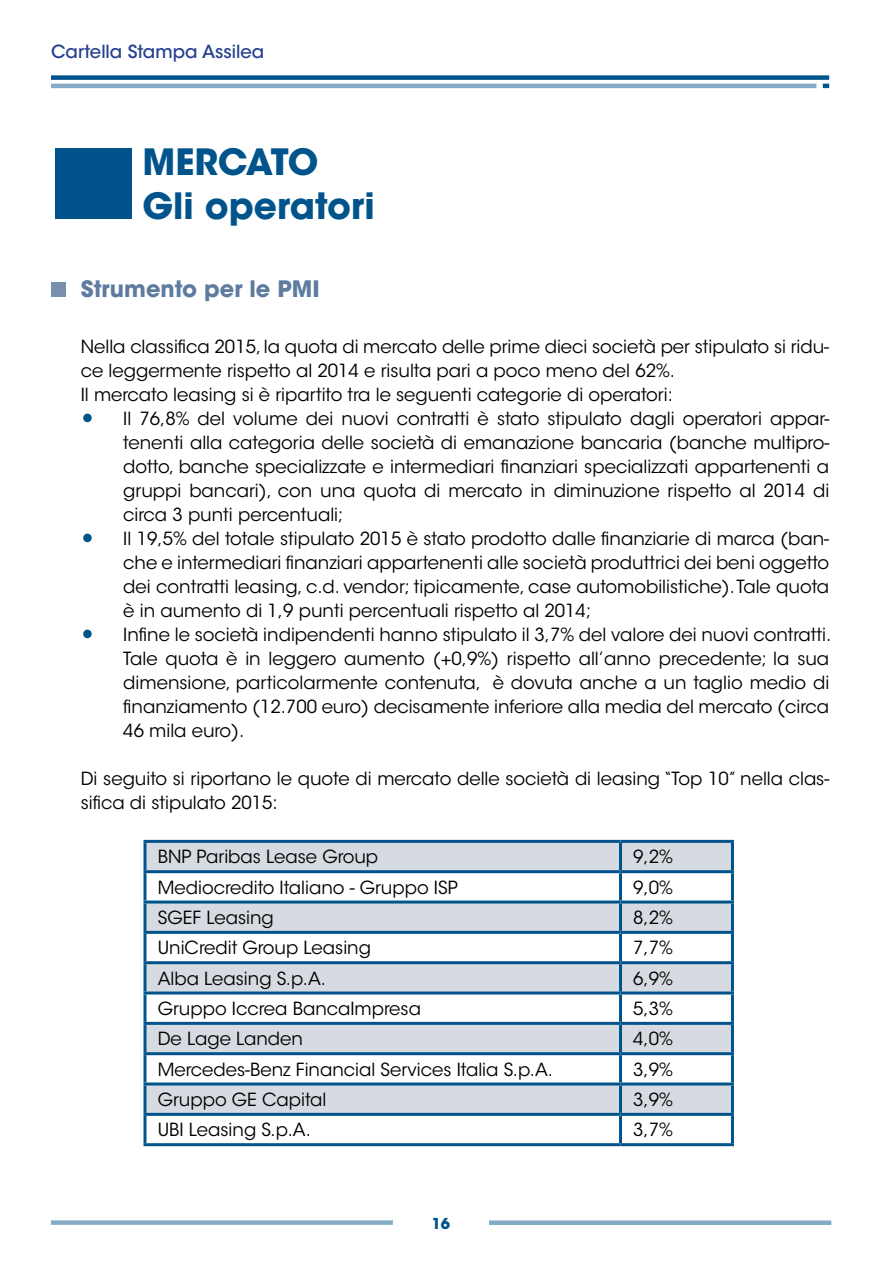
<style>
.page{position:relative;width:893px;height:1263px;background:#fff}
.page>*{position:absolute;margin:0;border:0;box-sizing:border-box;transform-origin:0 0}
.t1{font:700 36px/43.2px "ITC Avant Garde Std";color:#00548b}
.t2{font:700 22.5px "ITC Avant Garde Std";color:#5d7c9f}
.t3{font:18px/24px "ITC Avant Garde Std";color:#000}
.t4{font:500 18px "ITC Avant Garde Std";color:#25408f}
.t5{font:700 15px "ITC Avant Garde Std";color:#00548b}
.s1{font-weight:700;color:#00548b}
</style>
<div class="page">
<div style="left:51px;top:75px;width:778px;height:5px;background:#00548b"></div>
<hr style="left:51px;top:84px;width:765px;height:4px;background:#83abc6">
<svg style="left:823px;top:84px;width:6px;height:4px"></svg>
<div style="left:51px;top:1220px;width:342px;height:5px;background:#83abc6"></div>
<div style="left:489px;top:1220px;width:342px;height:5px;background:#83abc6"></div>
<div style="left:83px;top:414px;width:9px;height:8px;border:3px solid #00548b;border-radius:50%"></div>
<div style="left:83px;top:534px;width:9px;height:8px;border:3px solid #00548b;border-radius:50%"></div>
<div style="left:83px;top:630px;width:9px;height:8px;border:3px solid #00548b;border-radius:50%"></div>
<div style="left:51px;top:282px;width:15px;height:15px;background:#798fab"></div>
<div style="left:55px;top:149px;width:77px;height:70px;background:#00548b"></div>
<svg style="left:147px;top:843px;width:584px;height:270px;fill:#d6dbe2"></svg>
<hr style="left:144px;top:840px;width:476px;height:3px;background:#00548b">
<hr style="left:144px;top:843px;width:3px;height:27px;background:#00548b">
<hr style="left:620px;top:840px;width:114px;height:3px;background:#00548b">
<hr style="left:619px;top:843px;width:3px;height:27px;background:#00548b">
<hr style="left:731px;top:843px;width:3px;height:27px;background:#00548b">
<hr style="left:144px;top:870px;width:476px;height:3px;background:#00548b">
<hr style="left:144px;top:873px;width:3px;height:27px;background:#00548b">
<hr style="left:620px;top:870px;width:114px;height:3px;background:#00548b">
<hr style="left:619px;top:873px;width:3px;height:27px;background:#00548b">
<hr style="left:731px;top:873px;width:3px;height:27px;background:#00548b">
<hr style="left:144px;top:900px;width:476px;height:3px;background:#00548b">
<hr style="left:144px;top:903px;width:3px;height:28px;background:#00548b">
<hr style="left:620px;top:900px;width:114px;height:3px;background:#00548b">
<hr style="left:619px;top:903px;width:3px;height:28px;background:#00548b">
<hr style="left:731px;top:903px;width:3px;height:28px;background:#00548b">
<hr style="left:144px;top:931px;width:476px;height:3px;background:#00548b">
<hr style="left:144px;top:934px;width:3px;height:27px;background:#00548b">
<hr style="left:620px;top:931px;width:114px;height:3px;background:#00548b">
<hr style="left:619px;top:934px;width:3px;height:27px;background:#00548b">
<hr style="left:731px;top:934px;width:3px;height:27px;background:#00548b">
<hr style="left:144px;top:961px;width:476px;height:3px;background:#00548b">
<hr style="left:144px;top:964px;width:3px;height:27px;background:#00548b">
<hr style="left:620px;top:961px;width:114px;height:3px;background:#00548b">
<hr style="left:619px;top:964px;width:3px;height:27px;background:#00548b">
<hr style="left:731px;top:964px;width:3px;height:27px;background:#00548b">
<hr style="left:144px;top:991px;width:476px;height:3px;background:#00548b">
<hr style="left:144px;top:994px;width:3px;height:28px;background:#00548b">
<hr style="left:620px;top:991px;width:114px;height:3px;background:#00548b">
<hr style="left:619px;top:994px;width:3px;height:28px;background:#00548b">
<hr style="left:731px;top:994px;width:3px;height:28px;background:#00548b">
<hr style="left:144px;top:1022px;width:476px;height:3px;background:#00548b">
<hr style="left:144px;top:1025px;width:3px;height:27px;background:#00548b">
<hr style="left:620px;top:1022px;width:114px;height:3px;background:#00548b">
<hr style="left:619px;top:1025px;width:3px;height:27px;background:#00548b">
<hr style="left:731px;top:1025px;width:3px;height:27px;background:#00548b">
<hr style="left:144px;top:1052px;width:476px;height:3px;background:#00548b">
<hr style="left:144px;top:1055px;width:3px;height:27px;background:#00548b">
<hr style="left:620px;top:1052px;width:114px;height:3px;background:#00548b">
<hr style="left:619px;top:1055px;width:3px;height:27px;background:#00548b">
<hr style="left:731px;top:1055px;width:3px;height:27px;background:#00548b">
<hr style="left:144px;top:1082px;width:476px;height:3px;background:#00548b">
<hr style="left:144px;top:1085px;width:3px;height:28px;background:#00548b">
<hr style="left:620px;top:1082px;width:114px;height:3px;background:#00548b">
<hr style="left:619px;top:1085px;width:3px;height:28px;background:#00548b">
<hr style="left:731px;top:1085px;width:3px;height:28px;background:#00548b">
<hr style="left:144px;top:1113px;width:476px;height:3px;background:#00548b">
<hr style="left:144px;top:1116px;width:3px;height:27px;background:#00548b">
<hr style="left:620px;top:1113px;width:114px;height:3px;background:#00548b">
<hr style="left:619px;top:1116px;width:3px;height:27px;background:#00548b">
<hr style="left:731px;top:1116px;width:3px;height:27px;background:#00548b">
<hr style="left:144px;top:1143px;width:476px;height:3px;background:#00548b">
<hr style="left:620px;top:1143px;width:114px;height:3px;background:#00548b">
<p class="t4" style="left:51px;top:40px;width:215px">Cartella Stampa Assilea</p>
<h1 class="t1" style="left:142px;top:140px;width:234px">MERCATO<br>Gli operatori</h1>
<p class="t2" style="left:81px;top:274px;width:240px">Strumento per le PMI</p>
<p class="t3" style="left:81px;top:334px;width:750px">Nella classifica 2015, la quota di mercato delle prime dieci società per stipulato si ridu&shy;ce leggermente rispetto al 2014 e risulta pari a poco meno del 62%.<br>Il mercato leasing si è ripartito tra le seguenti categorie di operatori:</p>
<p class="t3" style="left:123px;top:406px;width:707px;text-align:justify;text-indent:-43px"><span class="s1">•</span> Il 76,8% del volume dei nuovi contratti è stato stipulato dagli operatori appar&shy;tenenti alla categoria delle società di emanazione bancaria (banche multipro&shy;dotto, banche specializzate e intermediari finanziari specializzati appartenenti a gruppi bancari), con una quota di mercato in diminuzione rispetto al 2014 di circa 3 punti percentuali;</p>
<p class="t3" style="left:123px;top:526px;width:707px;text-align:justify;text-indent:-43px"><span class="s1">•</span> Il 19,5% del totale stipulato 2015 è stato prodotto dalle finanziarie di marca (ban&shy;che e intermediari finanziari appartenenti alle società produttrici dei beni oggetto dei contratti leasing, c.d. vendor; tipicamente, case automobilistiche). Tale quota è in aumento di 1,9 punti percentuali rispetto al 2014;</p>
<p class="t3" style="left:123px;top:622px;width:709px;text-indent:-43px"><span class="s1">•</span> Infine le società indipendenti hanno stipulato il 3,7% del valore dei nuovi contratti.<br>Tale quota è in leggero aumento (+0,9%) rispetto all’anno precedente; la sua dimensione, particolarmente contenuta, è dovuta anche a un taglio medio di finanziamento (12.700 euro) decisamente inferiore alla media del mercato (circa 46 mila euro).</p>
<p class="t3" style="left:81px;top:766px;width:750px">Di seguito si riportano le quote di mercato delle società di leasing “Top 10” nella clas&shy;sifica di stipulato 2015:</p>
<p class="t3" style="left:158px;top:845px;width:222px">BNP Paribas Lease Group</p>
<p class="t3" style="left:633px;top:845px;width:41px">9,2%</p>
<p class="t3" style="left:158px;top:875px;width:301px">Mediocredito Italiano - Gruppo ISP</p>
<p class="t3" style="left:633px;top:875px;width:41px">9,0%</p>
<p class="t3" style="left:158px;top:905px;width:118px">SGEF Leasing</p>
<p class="t3" style="left:633px;top:905px;width:41px">8,2%</p>
<p class="t3" style="left:158px;top:936px;width:215px">UniCredit Group Leasing</p>
<p class="t3" style="left:633px;top:936px;width:41px">7,7%</p>
<p class="t3" style="left:158px;top:966px;width:170px">Alba Leasing S.p.A.</p>
<p class="t3" style="left:633px;top:966px;width:41px">6,9%</p>
<p class="t3" style="left:158px;top:996px;width:265px">Gruppo Iccrea BancaImpresa</p>
<p class="t3" style="left:633px;top:996px;width:41px">5,3%</p>
<p class="t3" style="left:158px;top:1027px;width:147px">De Lage Landen</p>
<p class="t3" style="left:633px;top:1027px;width:41px">4,0%</p>
<p class="t3" style="left:158px;top:1057px;width:397px">Mercedes-Benz Financial Services Italia S.p.A.</p>
<p class="t3" style="left:633px;top:1057px;width:41px">3,9%</p>
<p class="t3" style="left:158px;top:1087px;width:170px">Gruppo GE Capital</p>
<p class="t3" style="left:633px;top:1087px;width:41px">3,9%</p>
<p class="t3" style="left:158px;top:1118px;width:155px">UBI Leasing S.p.A.</p>
<p class="t3" style="left:633px;top:1118px;width:41px">3,7%</p>
<p class="t5" style="left:432px;top:1213px;width:20px">16</p>
</div>
